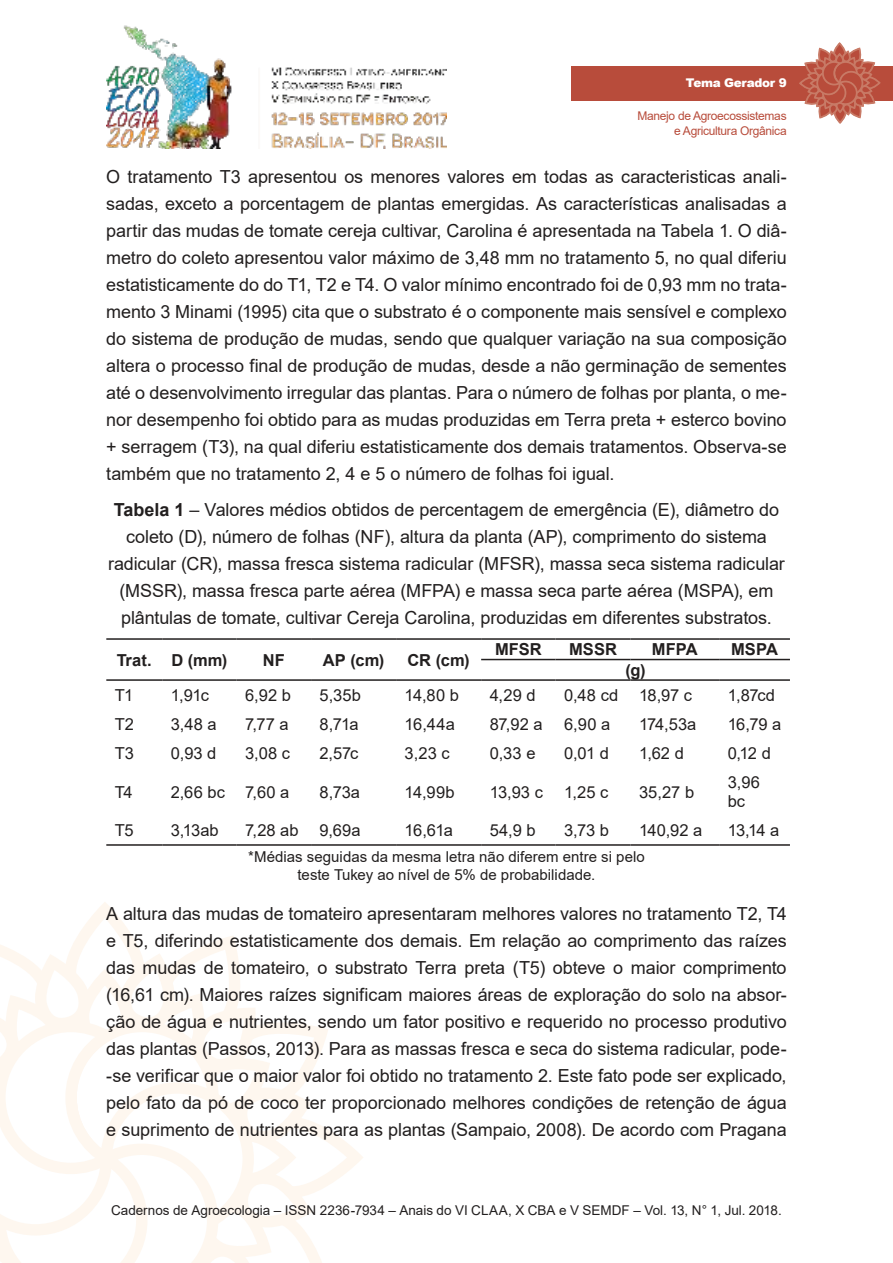
<style>
.page{position:relative;width:893px;height:1263px;background:#fff}
.page>*{position:absolute;margin:0;border:0;box-sizing:border-box;transform-origin:0 0}
.t1{font:18px/27px "Arial";letter-spacing:-.005em;color:#221f1f;text-align:justify}
.t2{font:16.5px/19.8px "Arial";letter-spacing:-.005em;color:#221f1f}
.t3{font:700 16.5px "Arial";letter-spacing:.005em;color:#221f1f}
.t4{font:15px/18px "Arial";color:#221f1f;text-align:center}
.t5{font:13.5px "Arial";color:#221f1f}
.t6{font:12px/14.4px "Arial";letter-spacing:-.025em;color:#b84c3b;text-align:right}
.t7{font:900 12px "Arial";letter-spacing:-.025em;color:#fff}
.s1{font-weight:700}
</style>
<div class="page">
<img style="left:106px;top:25px;width:340px;height:124px">
<svg style="left:0;top:910px;width:363px;height:353px"></svg>
<div style="left:571px;top:66px;width:322px;height:34px;background:#b84c3b"></div>
<svg style="left:798px;top:43px;width:83px;height:81px"></svg>
<hr style="left:481px;top:659px;width:75px;height:1px;background:#221f1f">
<hr style="left:556px;top:659px;width:74px;height:1px;background:#221f1f">
<hr style="left:630px;top:659px;width:89px;height:1px;background:#221f1f">
<hr style="left:719px;top:659px;width:71px;height:1px;background:#221f1f">
<hr style="left:106px;top:679px;width:56px;height:2px;background:#221f1f">
<hr style="left:162px;top:679px;width:75px;height:2px;background:#221f1f">
<hr style="left:237px;top:679px;width:74px;height:2px;background:#221f1f">
<hr style="left:311px;top:679px;width:85px;height:2px;background:#221f1f">
<hr style="left:396px;top:679px;width:85px;height:2px;background:#221f1f">
<hr style="left:481px;top:679px;width:75px;height:2px;background:#221f1f">
<hr style="left:556px;top:679px;width:74px;height:2px;background:#221f1f">
<hr style="left:630px;top:679px;width:89px;height:2px;background:#221f1f">
<hr style="left:719px;top:679px;width:71px;height:2px;background:#221f1f">
<hr style="left:106px;top:638px;width:56px;height:2px;background:#221f1f">
<hr style="left:162px;top:638px;width:75px;height:2px;background:#221f1f">
<hr style="left:237px;top:638px;width:74px;height:2px;background:#221f1f">
<hr style="left:311px;top:638px;width:85px;height:2px;background:#221f1f">
<hr style="left:396px;top:638px;width:85px;height:2px;background:#221f1f">
<hr style="left:481px;top:638px;width:75px;height:2px;background:#221f1f">
<hr style="left:556px;top:638px;width:74px;height:2px;background:#221f1f">
<hr style="left:630px;top:638px;width:89px;height:2px;background:#221f1f">
<hr style="left:719px;top:638px;width:71px;height:2px;background:#221f1f">
<hr style="left:106px;top:844px;width:56px;height:2px;background:#221f1f">
<hr style="left:162px;top:844px;width:75px;height:2px;background:#221f1f">
<hr style="left:237px;top:844px;width:74px;height:2px;background:#221f1f">
<hr style="left:311px;top:844px;width:85px;height:2px;background:#221f1f">
<hr style="left:396px;top:844px;width:85px;height:2px;background:#221f1f">
<hr style="left:481px;top:844px;width:75px;height:2px;background:#221f1f">
<hr style="left:556px;top:844px;width:74px;height:2px;background:#221f1f">
<hr style="left:630px;top:844px;width:89px;height:2px;background:#221f1f">
<hr style="left:719px;top:844px;width:71px;height:2px;background:#221f1f">
<p class="t7" style="left:686px;top:76px;width:102px">Tema Gerador 9</p>
<p class="t6" style="left:637px;top:110px;width:151px">Manejo de Agroecossistemas e Agricultura Orgânica</p>
<p class="t1" style="left:106px;top:165px;width:682px">O tratamento T3 apresentou os menores valores em todas as caracteristicas anali&shy;sadas, exceto a porcentagem de plantas emergidas. As características analisadas a partir das mudas de tomate cereja cultivar, Carolina é apresentada na Tabela 1. O diâ&shy;metro do coleto apresentou valor máximo de 3,48 mm no tratamento 5, no qual diferiu estatisticamente do do T1, T2 e T4. O valor mínimo encontrado foi de 0,93 mm no trata&shy;mento 3 Minami (1995) cita que o substrato é o componente mais sensível e complexo do sistema de produção de mudas, sendo que qualquer variação na sua composição altera o processo final de produção de mudas, desde a não germinação de sementes até o desenvolvimento irregular das plantas. Para o número de folhas por planta, o me&shy;nor desempenho foi obtido para as mudas produzidas em Terra preta + esterco bovino + serragem (T3), na qual diferiu estatisticamente dos demais tratamentos. Observa-se também que no tratamento 2, 4 e 5 o número de folhas foi igual.</p>
<p class="t1" style="left:108px;top:498px;width:678px;text-align:center"><span class="s1">Tabela 1</span> – Valores médios obtidos de percentagem de emergência (E), diâmetro do coleto (D), número de folhas (NF), altura da planta (AP), comprimento do sistema radicular (CR), massa fresca sistema radicular (MFSR), massa seca sistema radicular (MSSR), massa fresca parte aérea (MFPA) e massa seca parte aérea (MSPA), em plântulas de tomate, cultivar Cereja Carolina, produzidas em diferentes substratos.</p>
<p class="t3" style="left:117px;top:653px;width:112px">Trat. D (mm)</p>
<p class="t3" style="left:263px;top:653px;width:24px">NF</p>
<p class="t3" style="left:323px;top:653px;width:63px">AP (cm)</p>
<p class="t3" style="left:407px;top:653px;width:64px">CR (cm)</p>
<p class="t3" style="left:495px;top:643px;width:48px">MFSR</p>
<p class="t3" style="left:569px;top:643px;width:49px">MSSR</p>
<p class="t3" style="left:652px;top:643px;width:47px">MFPA</p>
<p class="t3" style="left:731px;top:643px;width:48px">MSPA</p>
<p class="t3" style="left:625px;top:664px;width:22px">(g)</p>
<p class="t2" style="left:115px;top:686px;width:20px">T1</p>
<p class="t2" style="left:171px;top:686px;width:40px">1,91c</p>
<p class="t2" style="left:245px;top:686px;width:47px">6,92 b</p>
<p class="t2" style="left:320px;top:686px;width:43px">5,35b</p>
<p class="t2" style="left:405px;top:686px;width:56px">14,80 b</p>
<p class="t2" style="left:490px;top:686px;width:48px">4,29 d</p>
<p class="t2" style="left:564px;top:686px;width:56px">0,48 cd</p>
<p class="t2" style="left:639px;top:686px;width:55px">18,97 c</p>
<p class="t2" style="left:728px;top:686px;width:49px">1,87cd</p>
<p class="t2" style="left:115px;top:715px;width:21px">T2</p>
<p class="t2" style="left:171px;top:715px;width:47px">3,48 a</p>
<p class="t2" style="left:245px;top:715px;width:45px">7,77 a</p>
<p class="t2" style="left:320px;top:715px;width:41px">8,71a</p>
<p class="t2" style="left:405px;top:715px;width:52px">16,44a</p>
<p class="t2" style="left:490px;top:715px;width:54px">87,92 a</p>
<p class="t2" style="left:564px;top:715px;width:48px">6,90 a</p>
<p class="t2" style="left:639px;top:715px;width:59px">174,53a</p>
<p class="t2" style="left:728px;top:715px;width:55px">16,79 a</p>
<p class="t2" style="left:115px;top:744px;width:21px">T3</p>
<p class="t2" style="left:171px;top:744px;width:47px">0,93 d</p>
<p class="t2" style="left:245px;top:744px;width:46px">3,08 c</p>
<p class="t2" style="left:320px;top:744px;width:40px">2,57c</p>
<p class="t2" style="left:405px;top:744px;width:47px">3,23 c</p>
<p class="t2" style="left:490px;top:744px;width:47px">0,33 e</p>
<p class="t2" style="left:564px;top:744px;width:47px">0,01 d</p>
<p class="t2" style="left:639px;top:744px;width:46px">1,62 d</p>
<p class="t2" style="left:728px;top:744px;width:45px">0,12 d</p>
<p class="t2" style="left:115px;top:783px;width:19px">T4</p>
<p class="t2" style="left:171px;top:783px;width:120px">2,66 bc 7,60 a</p>
<p class="t2" style="left:320px;top:783px;width:42px">8,73a</p>
<p class="t2" style="left:405px;top:783px;width:51px">14,99b</p>
<p class="t2" style="left:490px;top:783px;width:55px">13,93 c</p>
<p class="t2" style="left:564px;top:783px;width:46px">1,25 c</p>
<p class="t2" style="left:639px;top:783px;width:57px">35,27 b</p>
<p class="t2" style="left:728px;top:773px;width:34px">3,96 bc</p>
<p class="t2" style="left:115px;top:822px;width:21px">T5</p>
<p class="t2" style="left:171px;top:822px;width:49px">3,13ab</p>
<p class="t2" style="left:245px;top:822px;width:55px">7,28 ab</p>
<p class="t2" style="left:320px;top:822px;width:43px">9,69a</p>
<p class="t2" style="left:405px;top:822px;width:50px">16,61a</p>
<p class="t2" style="left:490px;top:822px;width:48px">54,9 b</p>
<p class="t2" style="left:564px;top:822px;width:47px">3,73 b</p>
<p class="t2" style="left:639px;top:822px;width:65px">140,92 a</p>
<p class="t2" style="left:728px;top:822px;width:53px">13,14 a</p>
<p class="t4" style="left:248px;top:849px;width:398px">*Médias seguidas da mesma letra não diferem entre si pelo teste Tukey ao nível de 5% de probabilidade.</p>
<p class="t1" style="left:106px;top:901px;width:682px">A altura das mudas de tomateiro apresentaram melhores valores no tratamento T2, T4 e T5, diferindo estatisticamente dos demais. Em relação ao comprimento das raízes das mudas de tomateiro, o substrato Terra preta (T5) obteve o maior comprimento (16,61 cm). Maiores raízes significam maiores áreas de exploração do solo na absor&shy;ção de água e nutrientes, sendo um fator positivo e requerido no processo produtivo das plantas (Passos, 2013). Para as massas fresca e seca do sistema radicular, pode--se verificar que o maior valor foi obtido no tratamento 2. Este fato pode ser explicado, pelo fato da pó de coco ter proporcionado melhores condições de retenção de água e suprimento de nutrientes para as plantas (Sampaio, 2008). De acordo com Pragana</p>
<p class="t5" style="left:111px;top:1205px;width:672px">Cadernos de Agroecologia – ISSN 2236-7934 – Anais do VI CLAA, X CBA e V SEMDF – Vol. 13, N° 1, Jul. 2018.</p>
</div>
